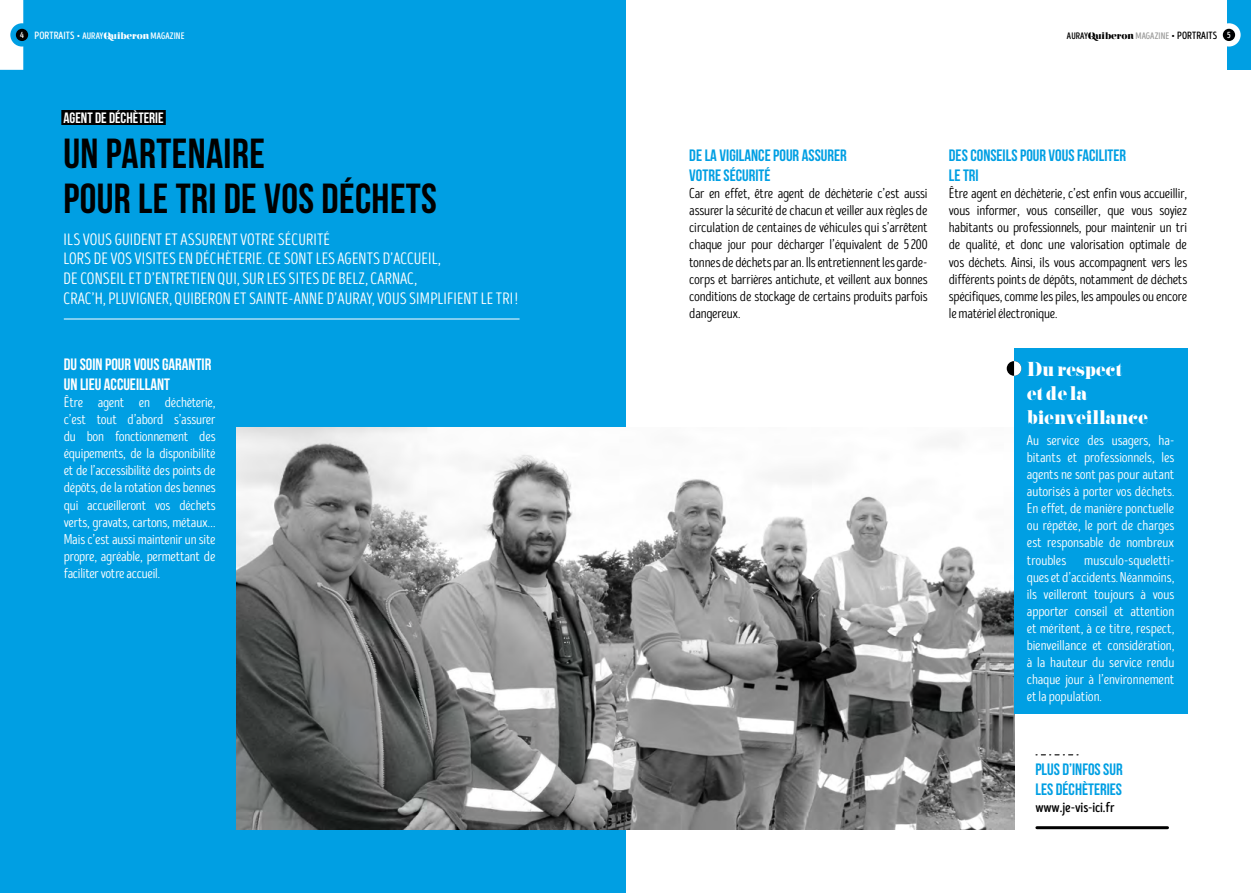
<style>
.page{position:relative;width:1251px;height:893px;background:#fff}
.page>*{position:absolute;margin:0;border:0;box-sizing:border-box;transform-origin:0 0}
.Titre_2{font:42px/45px "Bebas Neue";letter-spacing:.01em;color:#000}
.sur-titre{font:18px/24px "Pistilli";letter-spacing:-.02em;color:#fff}
.Chapeau{font:16.5px/19.8px "Intro Head R Base";letter-spacing:.01em;color:#fff}
.Inter_titre{font:16.5px/19.8px "Bebas Neue";color:#009fe3}
.Inter_titre-2{font:16.5px/19.8px "Bebas Neue";color:#fff}
.Titre_rubrique{font:15px "Bebas Neue";color:#fff}
.Texte_courant{font:14.25px/17.1px "Intro Head R Base";letter-spacing:-.01em;color:#fff;text-align:justify}
.Texte_courant-2{font:14.25px/17.1px "Intro Head R Base";letter-spacing:-.01em;color:#000;text-align:justify}
.Texte_courant-3{font:14.25px "Intro Head B Base";letter-spacing:-.015em;color:#000}
.t1{font:10.5px "Intro Head B Base";letter-spacing:.01em;color:#000}
.t2{font:9.45px "Intro Head B Base";letter-spacing:.01em;color:#fff}
.t3{font:9px "Intro Head B Base";color:#fff}
.s1{font-size:10.5px}
.s2{font-family:"Nouvelle Vague";font-weight:900}
.s3{font-size:9.45px}
.s4{font-family:"Nouvelle Vague";font-weight:900;font-size:9.45px}
.s5{font-size:9.45px;color:#9d9d9c}
.s6{font-size:9px;color:#fff}
</style>
<div class="page">
<div style="left:1227px;top:0;width:23px;height:70px;background:#009fe3"></div>
<div style="left:1216px;top:23px;width:24px;height:24px;background:#fff;border-radius:50%"></div>
<div style="left:1222px;top:29px;width:12px;height:12px;background:#000;border-radius:50%"></div>
<div style="left:0;top:0;width:625px;height:893px;background:#009fe3"></div>
<div style="left:61px;top:110px;width:105px;height:15px;background:#000"></div>
<hr style="left:64px;top:319px;width:455px;height:1px;background:#fff">
<svg style="left:1035px;top:754px;width:44px;height:1px"></svg>
<hr style="left:1036px;top:826px;width:131px;height:3px;background:#000">
<img style="left:237px;top:428px;width:776px;height:401px">
<svg style="left:0;top:0;width:23px;height:70px;background:#e2f3fb"></svg>
<div style="left:16px;top:29px;width:12px;height:12px;background:#000;border-radius:50%"></div>
<div style="left:1013px;top:348px;width:173px;height:366px;background:#009fe3"></div>
<svg style="left:1006px;top:361px;width:15px;height:15px"></svg>
<svg style="left:1013px;top:361px;width:8px;height:15px"></svg>
<p class="t3" style="left:20px;top:30px;width:5px">4</p>
<p class="t2" style="left:34px;top:30px;width:151px"><span class="s1">PORTRAITS</span> • AURAY<span class="s2">Quiberon</span> MAGAZINE</p>
<p class="Titre_rubrique" style="left:63px;top:109px;width:102px">AGENT DE DÉCHÈTERIE</p>
<p class="Titre_2" style="left:63px;top:130px;width:375px">UN PARTENAIRE<br>POUR LE TRI DE VOS DÉCHETS</p>
<p class="Chapeau" style="left:64px;top:230px;width:456px">ILS VOUS GUIDENT ET ASSURENT VOTRE SÉCURITÉ<br>LORS DE VOS VISITES EN DÉCHÈTERIE. CE SONT LES AGENTS D’ACCUEIL,<br>DE CONSEIL ET D’ENTRETIEN QUI, SUR LES SITES DE BELZ, CARNAC,<br>CRAC’H, PLUVIGNER, QUIBERON ET SAINTE-ANNE D’AURAY, VOUS SIMPLIFIENT LE TRI !</p>
<p class="Inter_titre-2" style="left:64px;top:354px;width:149px">DU SOIN POUR VOUS GARANTIR<br>UN LIEU ACCUEILLANT</p>
<p class="Texte_courant" style="left:64px;top:394px;width:153px">Être agent en déchèterie, c’est tout d’abord s’assurer du bon fonctionnement des équipements, de la disponibilité et de l’accessibilité des points de dépôts, de la rotation des bennes qui accueilleront vos déchets verts, gravats, cartons, métaux… Mais c’est aussi maintenir un site propre, agréable, permettant de faciliter votre accueil.</p>
<p class="t1" style="left:1066px;top:30px;width:165px"><span class="s3">AURAY</span><span class="s4">Quiberon</span><span class="s5">MAGAZINE</span> <span class="s3">•</span> PORTRAITS <span class="s6">5</span></p>
<p class="Inter_titre" style="left:689px;top:145px;width:159px">DE LA VIGILANCE POUR ASSURER<br>VOTRE SÉCURITÉ</p>
<p class="Texte_courant-2" style="left:689px;top:185px;width:240px">Car en effet, être agent de déchèterie c’est aussi assurer la sécurité de chacun et veiller aux règles de circulation de centaines de véhicules qui s’arrêtent chaque jour pour décharger l’équivalent de 5200 tonnes de déchets par an. Ils entretiennent les garde&shy;corps et barrières antichute, et veillent aux bonnes conditions de stockage de certains produits parfois dangereux.</p>
<p class="Inter_titre" style="left:948px;top:145px;width:179px">DES CONSEILS POUR VOUS FACILITER<br>LE TRI</p>
<p class="Texte_courant-2" style="left:948px;top:185px;width:240px">Être agent en déchèterie, c’est enfin vous accueillir, vous informer, vous conseiller, que vous soyiez habitants ou professionnels, pour maintenir un tri de qualité, et donc une valorisation optimale de vos déchets. Ainsi, ils vous accompagnent vers les différents points de dépôts, notamment de déchets spécifiques, comme les piles, les ampoules ou encore le matériel électronique.</p>
<p class="sur-titre" style="left:1026px;top:356px;width:123px">Du respect<br>et de la bienveillance</p>
<p class="Texte_courant" style="left:1026px;top:432px;width:149px">Au service des usagers, ha&shy;bitants et professionnels, les agents ne sont pas pour autant autorisés à porter vos déchets.<br>En effet, de manière ponctuelle ou répétée, le port de charges est responsable de nombreux troubles</p>
<p class="Texte_courant" style="left:1026px;top:552px;width:149px;text-indent:57px">musculo-squeletti&shy;ques et d’accidents. Néanmoins, ils veilleront toujours à vous apporter conseil et attention et méritent, à ce titre, respect, bienveillance et considération, à la hauteur du service rendu chaque jour à l’environnement et la population.</p>
<p class="Inter_titre" style="left:1035px;top:759px;width:89px">PLUS D’INFOS SUR<br>LES DÉCHÈTERIES</p>
<p class="Texte_courant-3" style="left:1035px;top:799px;width:81px">www.je-vis-ici.fr</p>
</div>
